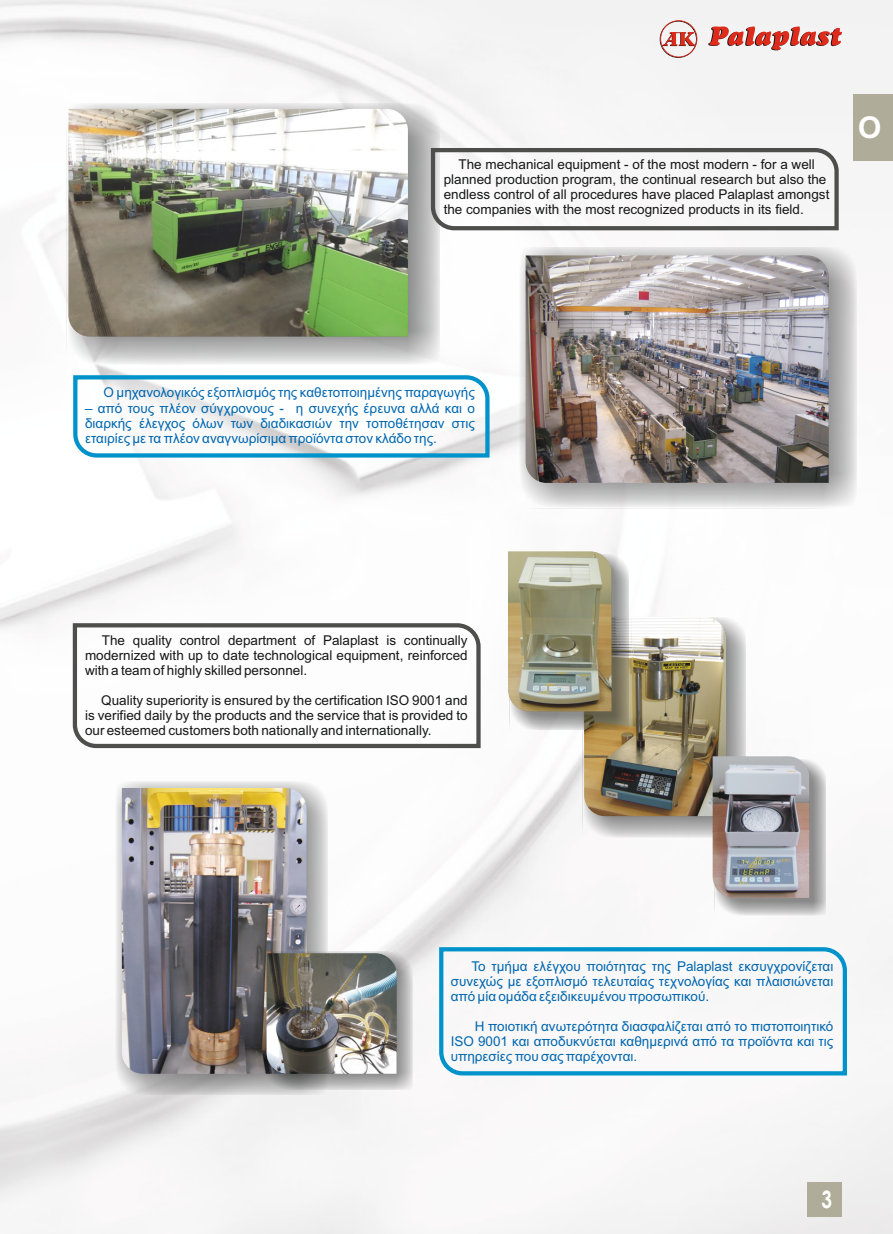
<style>
.page{position:relative;width:893px;height:1234px;background:#fff}
.page>*{position:absolute;margin:0;border:0;box-sizing:border-box;transform-origin:0 0}
.t1{font:700 24px "Century Gothic";color:#fff;scale:.79 1}
.t2{font:13.5px/15.1px "Arial";color:#151616;text-align:justify}
.t3{font:13.5px/15.1px "Arial";color:#0067b0;text-align:justify}
</style>
<div class="page">
<div style="left:808px;top:1182px;width:34px;height:34px;background:#afad99"></div>
<div style="left:853px;top:94px;width:40px;height:67px;background:#afad99"></div>
<svg style="left:708px;top:26px;width:134px;height:24px"></svg>
<svg style="left:660px;top:20px;width:37px;height:38px"></svg>
<div style="left:67px;top:103px;width:373px;height:261px;background:#151616;opacity:.49"></div>
<img style="left:68px;top:109px;width:340px;height:227px">
<div style="left:519px;top:247px;width:337px;height:261px;background:#151616;opacity:.49"></div>
<img style="left:526px;top:255px;width:303px;height:228px">
<img style="left:508px;top:551px;width:104px;height:160px">
<div style="left:715px;top:759px;width:111px;height:156px;background:#151616;opacity:.49"></div>
<img style="left:512px;top:556px;width:297px;height:341px">
<img style="left:713px;top:756px;width:96px;height:141px">
<div style="left:115px;top:781px;width:212px;height:313px;background:#151616;opacity:.49"></div>
<img style="left:122px;top:787px;width:185px;height:286px">
<div style="left:264px;top:951px;width:148px;height:138px;background:#151616;opacity:.49"></div>
<img style="left:266px;top:953px;width:131px;height:120px">
<svg style="left:429px;top:146px;width:412px;height:86px"></svg>
<svg style="left:71px;top:621px;width:412px;height:129px"></svg>
<svg style="left:437px;top:944px;width:412px;height:133px"></svg>
<svg style="left:73px;top:373px;width:419px;height:86px"></svg>
<p class="t2" style="left:444px;top:158px;width:387px;text-align:left;text-indent:15px">The mechanical equipment - of the most modern - for a well planned production program, the continual research but also the endless control of all procedures have placed Palaplast amongst the companies with the most recognized products in its field.</p>
<p class="t3" style="left:104px;top:386px;width:373px">Ο μηχανολογικός εξοπλισμός της καθετοποιημένης παραγωγής</p>
<p class="t3" style="left:85px;top:401px;width:391px">– από τους πλέον σύγχρονους - η συνεχής έρευνα αλλά και ο διαρκής έλεγχος όλων των διαδικασιών την τοποθέτησαν στις εταιρίες με τα πλέον αναγνωρίσιμα προϊόντα στον κλάδο της.</p>
<p class="t2" style="left:85px;top:633px;width:384px;text-indent:17px">The quality control department of Palaplast is continually modernized with up to date technological equipment, reinforced with a team of highly skilled personnel.</p>
<p class="t2" style="left:85px;top:694px;width:384px;text-indent:16px">Quality superiority is ensured by the certification ISO 9001 and is verified daily by the products and the service that is provided to our esteemed customers both nationally and internationally.</p>
<p class="t3" style="left:451px;top:959px;width:384px;text-indent:21px">Το τμήμα ελέγχου ποιότητας της Palaplast εκσυγχρονίζεται συνεχώς με εξοπλισμό τελευταίας τεχνολογίας και πλαισιώνεται από μία ομάδα εξειδικευμένου προσωπικού.</p>
<p class="t3" style="left:451px;top:1019px;width:384px;text-indent:24px">Η ποιοτική ανωτερότητα διασφαλίζεται από το πιστοποιητικό ISO 9001 και αποδυκνύεται καθημερινά από τα προϊόντα και τις υπηρεσίες που σας παρέχονται.</p>
<h1 class="t1" style="left:821px;top:1190px;width:15px">3</h1>
</div>
